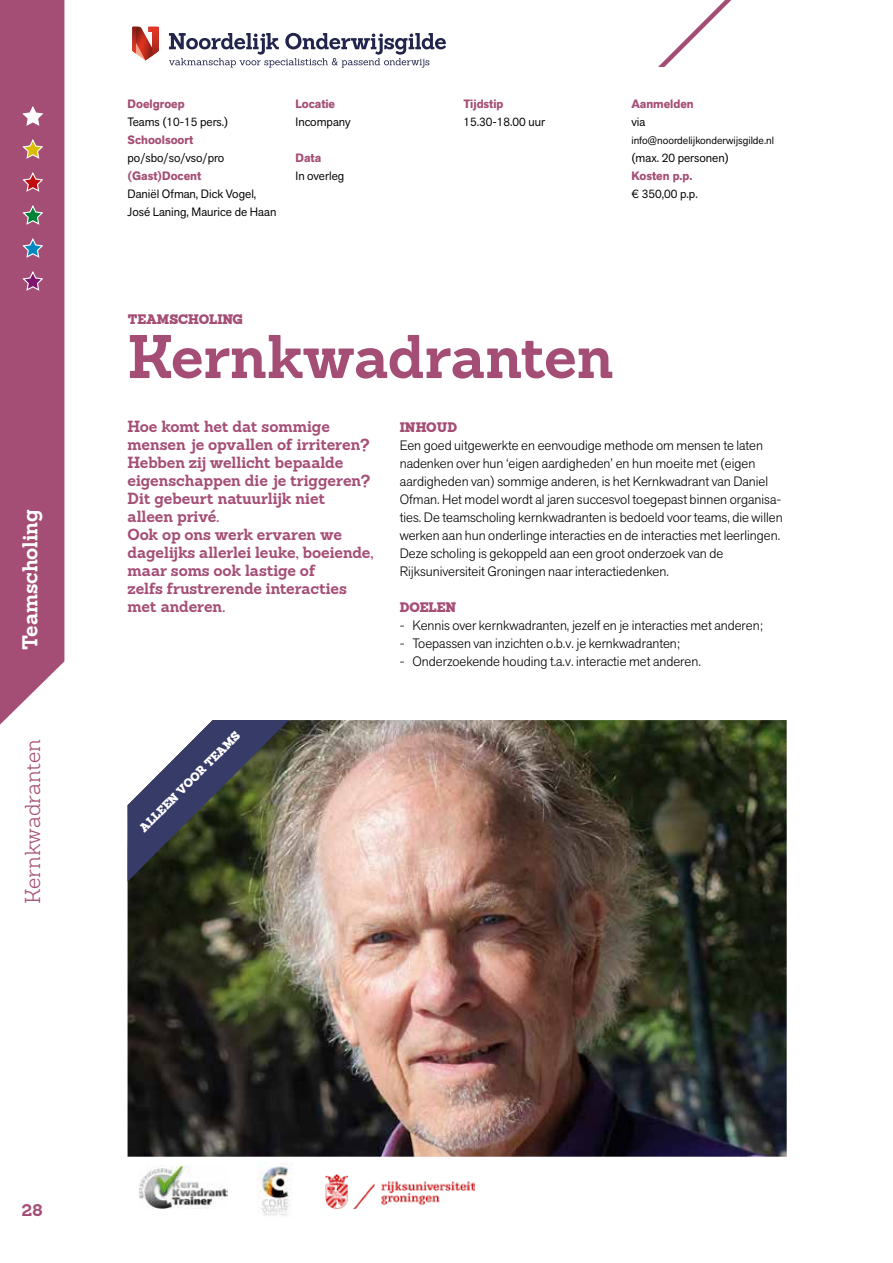
<style>
.page{position:relative;width:893px;height:1263px;background:#fff}
.page>*{position:absolute;margin:0;border:0;box-sizing:border-box;transform-origin:0 0}
.t1{font:700 60px "Sanchez";letter-spacing:-.005em;color:#a54e75}
.t2{font:300 21px "Sanchez";color:#a54e75}
.t3{font:700 21px "Sanchez";letter-spacing:-.005em;color:#fff}
.t4{font:700 16.5px "Sanchez";color:#a54e75}
.t5{font:700 15.75px/18px "Sanchez";letter-spacing:-.01em;color:#a54e75}
.t6{font:300 13.5px/18px "Akzid Grtsk Next";color:#000}
.t7{font:900 13.5px "Sanchez";color:#a54e75}
.t8{font:12px/18px "Akzid Grtsk Next";color:#000}
.t9{font:700 12px "Akzid Grtsk Next";color:#a54e75}
.t10{font:900 12px "Sanchez";color:#fff}
.t11{font:10.5px "Akzid Grtsk Next";color:#000}
</style>
<div class="page">
<svg style="left:135px;top:27px;width:16px;height:34px"></svg>
<svg style="left:132px;top:27px;width:7px;height:26px"></svg>
<svg style="left:148px;top:27px;width:11px;height:30px"></svg>
<svg style="left:169px;top:33px;width:277px;height:35px"></svg>
<div style="left:0;top:0;width:64px;height:724px;background:#a54e75"></div>
<svg style="left:658px;top:0;width:74px;height:67px"></svg>
<img style="left:128px;top:720px;width:659px;height:437px">
<svg style="left:128px;top:720px;width:161px;height:161px;background:#595d60"></svg>
<img style="left:139px;top:1166px;width:89px;height:42px">
<img style="left:257px;top:1163px;width:35px;height:53px">
<img style="left:325px;top:1174px;width:149px;height:35px">
<svg style="left:24px;top:107px;width:18px;height:18px"></svg>
<svg style="left:24px;top:140px;width:18px;height:18px"></svg>
<svg style="left:24px;top:173px;width:18px;height:18px"></svg>
<svg style="left:24px;top:206px;width:18px;height:18px"></svg>
<svg style="left:24px;top:239px;width:18px;height:18px"></svg>
<svg style="left:24px;top:272px;width:18px;height:18px"></svg>
<h2 class="t3" style="left:16px;top:650px;width:142px;rotate:-90deg">Teamscholing</h2>
<h2 class="t2" style="left:20px;top:903px;width:166px;rotate:-90deg">Kernkwadranten</h2>
<p class="t9" style="left:128px;top:96px;width:59px">Doelgroep</p>
<p class="t8" style="left:128px;top:113px;width:102px">Teams (10-15 pers.)</p>
<p class="t9" style="left:128px;top:132px;width:67px">Schoolsoort</p>
<p class="t8" style="left:128px;top:149px;width:98px">po/sbo/so/vso/pro</p>
<p class="t9" style="left:128px;top:168px;width:75px">(Gast)Docent</p>
<p class="t8" style="left:128px;top:185px;width:150px">Daniël Ofman, Dick Vogel,<br>José Laning, Maurice de Haan</p>
<p class="t9" style="left:296px;top:96px;width:41px">Locatie</p>
<p class="t8" style="left:296px;top:113px;width:56px">Incompany</p>
<p class="t9" style="left:296px;top:150px;width:27px">Data</p>
<p class="t8" style="left:296px;top:167px;width:50px">In overleg</p>
<p class="t9" style="left:463px;top:96px;width:41px">Tijdstip</p>
<p class="t8" style="left:463px;top:113px;width:83px">15.30-18.00 uur</p>
<p class="t9" style="left:631px;top:96px;width:64px">Aanmelden</p>
<p class="t8" style="left:631px;top:113px;width:15px">via</p>
<p class="t11" style="left:631px;top:134px;width:144px">info@noordelijkonderwijsgilde.nl</p>
<p class="t8" style="left:631px;top:149px;width:99px">(max. 20 personen)</p>
<p class="t9" style="left:631px;top:168px;width:63px">Kosten p.p.</p>
<p class="t8" style="left:631px;top:185px;width:68px">€ 350,00 p.p.</p>
<p class="t7" style="left:128px;top:309px;width:116px">TEAMSCHOLING</p>
<h1 class="t1" style="left:128px;top:315px;width:488px">Kernkwadranten</h1>
<p class="t5" style="left:128px;top:417px;width:247px">Hoe komt het dat sommige mensen je opvallen of irriteren?<br>Hebben zij wellicht bepaalde eigenschappen die je triggeren?<br>Dit gebeurt natuurlijk niet alleen privé.<br>Ook op ons werk ervaren we dagelijks allerlei leuke, boeiende, maar soms ook lastige of<br>zelfs frustrerende interacties met anderen.</p>
<p class="t10" style="left:135px;top:824px;width:138px;rotate:-45deg">ALLEEN VOOR TEAMS</p>
<p class="t7" style="left:400px;top:417px;width:59px">INHOUD</p>
<p class="t6" style="left:400px;top:436px;width:384px">Een goed uitgewerkte en eenvoudige methode om mensen te laten nadenken over hun ‘eigen aardigheden’ en hun moeite met (eigen aardigheden van) sommige anderen, is het Kernkwadrant van Daniel Ofman. Het model wordt al jaren succesvol toegepast binnen organisa&shy;ties. De teamscholing kernkwadranten is bedoeld voor teams, die willen werken aan hun onderlinge interacties en de interacties met leerlingen.<br>Deze scholing is gekoppeld aan een groot onderzoek van de Rijksuniversiteit Groningen naar interactiedenken.</p>
<p class="t7" style="left:400px;top:597px;width:58px">DOELEN</p>
<p class="t6" style="left:400px;top:616px;width:365px">- Kennis over kernkwadranten, jezelf en je interacties met anderen;</p>
<p class="t6" style="left:400px;top:634px;width:282px">- Toepassen van inzichten o.b.v. je kernkwadranten;</p>
<p class="t6" style="left:400px;top:652px;width:303px">- Onderzoekende houding t.a.v. interactie met anderen.</p>
<p class="t4" style="left:22px;top:1199px;width:22px">28</p>
</div>
